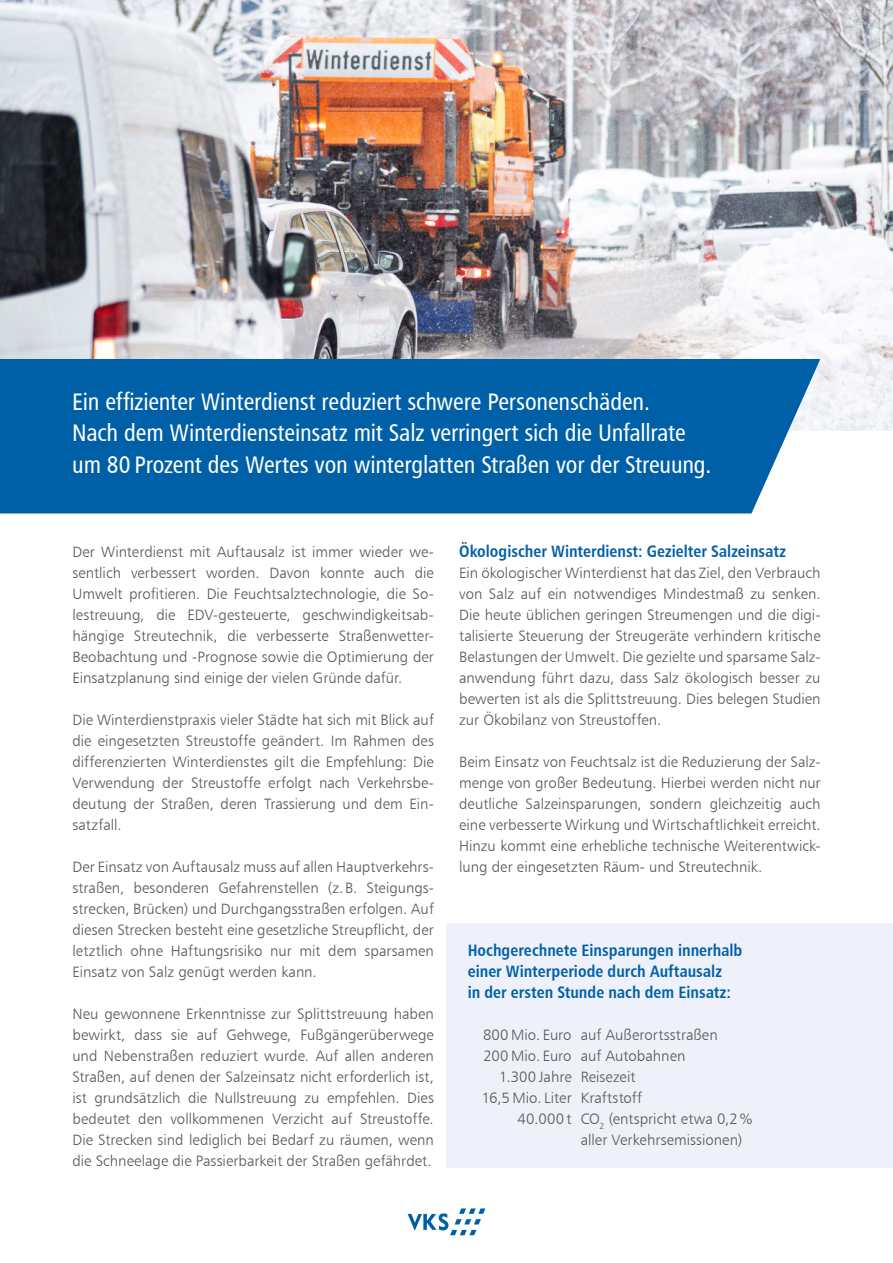
<style>
.page{position:relative;width:893px;height:1263px;background:#fff}
.page>*{position:absolute;margin:0;border:0;box-sizing:border-box;transform-origin:0 0}
.t1{font:24px/31.5px "Humanist 777 BT Roman Condensed B";letter-spacing:-.005em;color:#fff}
.t2{font:16.5px/21px "Humanist 777 BT Bold Condensed B";color:#0060a7}
.t3{font:15px/21px "Humanist 777 BT Light B";color:#575756;text-align:justify}
</style>
<div class="page">
<div style="left:446px;top:923px;width:447px;height:244px;background:#eef1f9"></div>
<img style="left:0;top:0;width:893px;height:431px">
<div style="left:0;top:359px;width:820px;height:154px;background:#0060a7"></div>
<svg style="left:408px;top:1208px;width:77px;height:27px"></svg>
<h1 class="t1" style="left:72px;top:385px;width:641px">Ein effizienter Winterdienst reduziert schwere Personenschäden.<br>Nach dem Winterdiensteinsatz mit Salz verringert sich die Unfallrate um 80 Prozent des Wertes von winterglatten Straßen vor der Streuung.</h1>
<p class="t3" style="left:72px;top:541px;width:363px">Der Winterdienst mit Auftausalz ist immer wieder we&shy;sentlich verbessert worden. Davon konnte auch die Umwelt profitieren. Die Feuchtsalztechnologie, die So&shy;lestreuung, die EDV-gesteuerte, geschwindigkeitsab&shy;hängige Streutechnik, die verbesserte Straßenwetter-Beobachtung und -Prognose sowie die Optimierung der Einsatzplanung sind einige der vielen Gründe dafür.</p>
<p class="t3" style="left:72px;top:709px;width:363px">Die Winterdienstpraxis vieler Städte hat sich mit Blick auf die eingesetzten Streustoffe geändert. Im Rahmen des differenzierten Winterdienstes gilt die Empfehlung: Die Verwendung der Streustoffe erfolgt nach Verkehrsbe&shy;deutung der Straßen, deren Trassierung und dem Ein&shy;satzfall.</p>
<p class="t3" style="left:72px;top:856px;width:363px">Der Einsatz von Auftausalz muss auf allen Hauptverkehrs&shy;straßen, besonderen Gefahrenstellen (z.B. Steigungs&shy;strecken, Brücken) und Durchgangsstraßen erfolgen. Auf diesen Strecken besteht eine gesetzliche Streupflicht, der letztlich ohne Haftungsrisiko nur mit dem sparsamen Einsatz von Salz genügt werden kann.</p>
<p class="t3" style="left:72px;top:1003px;width:363px">Neu gewonnene Erkenntnisse zur Splittstreuung haben bewirkt, dass sie auf Gehwege, Fußgängerüberwege und Nebenstraßen reduziert wurde. Auf allen anderen Straßen, auf denen der Salzeinsatz nicht erforderlich ist, ist grundsätzlich die Nullstreuung zu empfehlen. Dies bedeutet den vollkommenen Verzicht auf Streustoffe.<br>Die Strecken sind lediglich bei Bedarf zu räumen, wenn die Schneelage die Passierbarkeit der Straßen gefährdet.</p>
<p class="t2" style="left:459px;top:540px;width:328px">Ökologischer Winterdienst: Gezielter Salzeinsatz</p>
<p class="t3" style="left:459px;top:562px;width:363px">Ein ökologischer Winterdienst hat das Ziel, den Verbrauch von Salz auf ein notwendiges Mindestmaß zu senken.<br>Die heute üblichen geringen Streumengen und die digi&shy;talisierte Steuerung der Streugeräte verhindern kritische Belastungen der Umwelt. Die gezielte und sparsame Salz&shy;anwendung führt dazu, dass Salz ökologisch besser zu bewerten ist als die Splittstreuung. Dies belegen Studien zur Ökobilanz von Streustoffen.</p>
<p class="t3" style="left:459px;top:751px;width:363px">Beim Einsatz von Feuchtsalz ist die Reduzierung der Salz&shy;menge von großer Bedeutung. Hierbei werden nicht nur deutliche Salzeinsparungen, sondern gleichzeitig auch eine verbesserte Wirkung und Wirtschaftlichkeit erreicht.<br>Hinzu kommt eine erhebliche technische Weiterentwick&shy;lung der eingesetzten Räum- und Streutechnik.</p>
<p class="t2" style="left:468px;top:939px;width:276px">Hochgerechnete Einsparungen innerhalb einer Winterperiode durch Auftausalz<br>in der ersten Stunde nach dem Einsatz:</p>
<p class="t3" style="left:483px;top:1024px;width:236px">800 Mio. Euro auf Außerortsstraßen</p>
<p class="t3" style="left:484px;top:1045px;width:203px">200 Mio. Euro auf Autobahnen</p>
<p class="t3" style="left:499px;top:1066px;width:138px">1.300 Jahre Reisezeit</p>
<p class="t3" style="left:482px;top:1087px;width:162px">16,5 Mio. Liter Kraftstoff</p>
<p class="t3" style="left:517px;top:1108px;width:236px">40.000 t CO<sub>2</sub> (entspricht etwa 0,2%</p>
<p class="t3" style="left:581px;top:1129px;width:163px">aller Verkehrsemissionen)</p>
</div>
